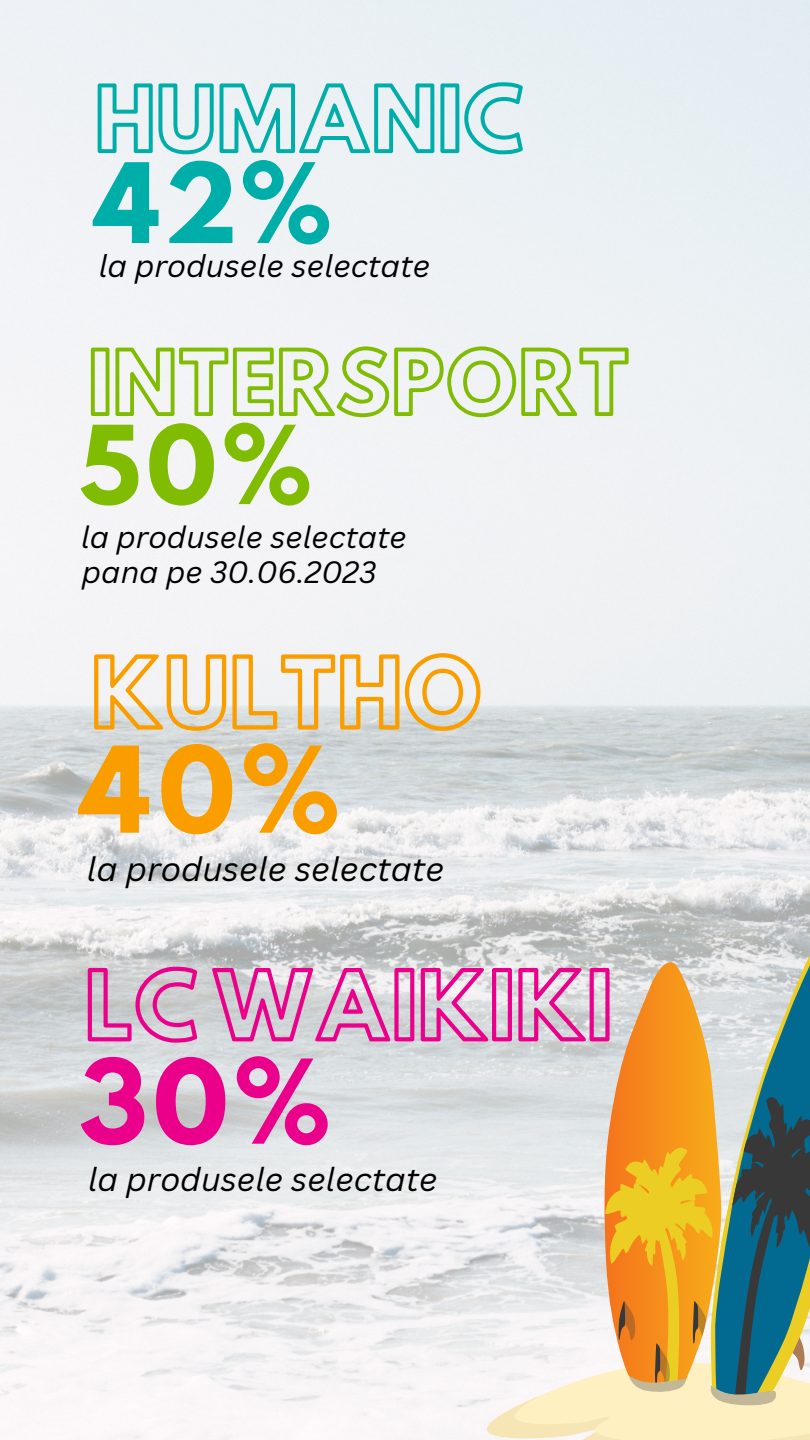
<style>
.page{position:relative;width:810px;height:1440px;background:#fff}
.page>*{position:absolute;margin:0;border:0;box-sizing:border-box;transform-origin:0 0}
.t1{font:105.7px "Hussar Bd";color:#fa9e00}
.t2{font:103.3px "Hussar Bd";color:#eb008b}
.t3{font:98px "Hussar Bd";color:#00aea9}
.t4{font:96.3px "Hussar Bd";color:#7fbc02}
.t5{font:85.9px "Hussar Ekologiczne 1";color:#fa9e00}
.t6{font:83.9px "Hussar Ekologiczne 1";color:#eb008b}
.t7{font:79.6px "Hussar Ekologiczne 1";color:#00aea9}
.t8{font:78.2px "Hussar Ekologiczne 1";color:#7fbc02}
.t9{font:italic 33px "Canva Sans";color:#000}
.t10{font:italic 32.3px "Canva Sans";color:#000}
.t11{font:italic 30.6px "Canva Sans";color:#000}
.t12{font:italic 30.1px "Canva Sans";color:#000}
</style>
<div class="page">
<img style="left:0;top:0;width:810px;height:1440px">
<svg style="left:483px;top:937px;width:327px;height:503px;background:#c7bd9e"></svg>
<p class="t7" style="left:95px;top:87px;width:431px">HUMANIC</p>
<p class="t3" style="left:87px;top:155px;width:248px">42%</p>
<p class="t11" style="left:99px;top:244px;width:333px">la produsele selectate</p>
<p class="t8" style="left:88px;top:352px;width:544px">INTERSPORT</p>
<p class="t4" style="left:75px;top:417px;width:240px">50%</p>
<p class="t12" style="left:81px;top:516px;width:327px">la produsele selectate</p>
<p class="t12" style="left:82px;top:551px;width:296px">pana pe 30.06.2023</p>
<p class="t5" style="left:91px;top:659px;width:393px">KULTHO</p>
<p class="t1" style="left:72px;top:738px;width:271px">40%</p>
<p class="t9" style="left:87px;top:845px;width:359px">la produsele selectate</p>
<p class="t6" style="left:85px;top:972px;width:530px">LCWAIKIKI</p>
<p class="t2" style="left:75px;top:1051px;width:259px">30%</p>
<p class="t10" style="left:88px;top:1156px;width:351px">la produsele selectate</p>
</div>
